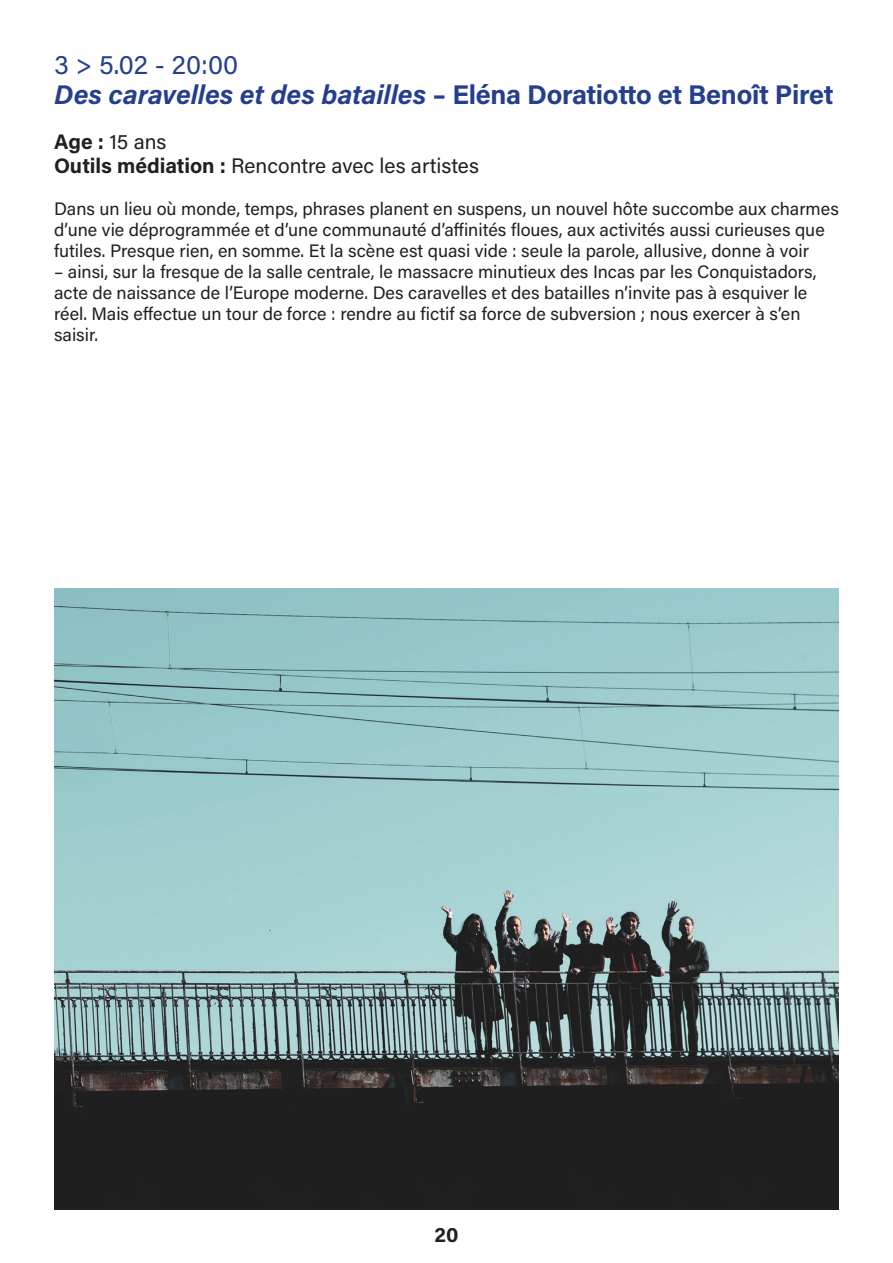
<style>
.page{position:relative;width:893px;height:1263px;background:#fff}
.page>*{position:absolute;margin:0;border:0;box-sizing:border-box;transform-origin:0 0}
.t1{font:700 27px "Acumin Pro";letter-spacing:-.01em;color:#253f8e}
.t2{font:27px "Acumin Pro";color:#253f8e}
.t3{font:21px "Acumin Pro";color:#231f20}
.t4{font:700 21px "Acumin Pro";color:#231f20}
.t5{font:18px/21px "Acumin Pro";color:#231f20}
.s1{font-style:italic}
.s2{font-weight:700}
</style>
<div class="page">
<img style="left:55px;top:589px;width:784px;height:621px">
<p class="t2" style="left:54px;top:46px;width:186px">3 &gt; 5.02 - 20:00</p>
<p class="t1" style="left:54px;top:75px;width:781px"><span class="s1">Des caravelles et des batailles</span> – Eléna Doratiotto et Benoît Piret</p>
<p class="t3" style="left:54px;top:127px;width:114px"><span class="s2">Age :</span> 15 ans</p>
<p class="t3" style="left:54px;top:151px;width:426px"><span class="s2">Outils médiation :</span> Rencontre avec les artistes</p>
<p class="t5" style="left:54px;top:197px;width:786px">Dans un lieu où monde, temps, phrases planent en suspens, un nouvel hôte succombe aux charmes d’une vie déprogrammée et d’une communauté d’affinités floues, aux activités aussi curieuses que futiles. Presque rien, en somme. Et la scène est quasi vide : seule la parole, allusive, donne à voir</p>
<p class="t5" style="left:54px;top:260px;width:764px">– ainsi, sur la fresque de la salle centrale, le massacre minutieux des Incas par les Conquistadors, acte de naissance de l’Europe moderne. Des caravelles et des batailles n’invite pas à esquiver le réel. Mais effectue un tour de force : rendre au fictif sa force de subversion ; nous exercer à s’en saisir.</p>
<p class="t4" style="left:434px;top:1220px;width:26px">20</p>
</div>
